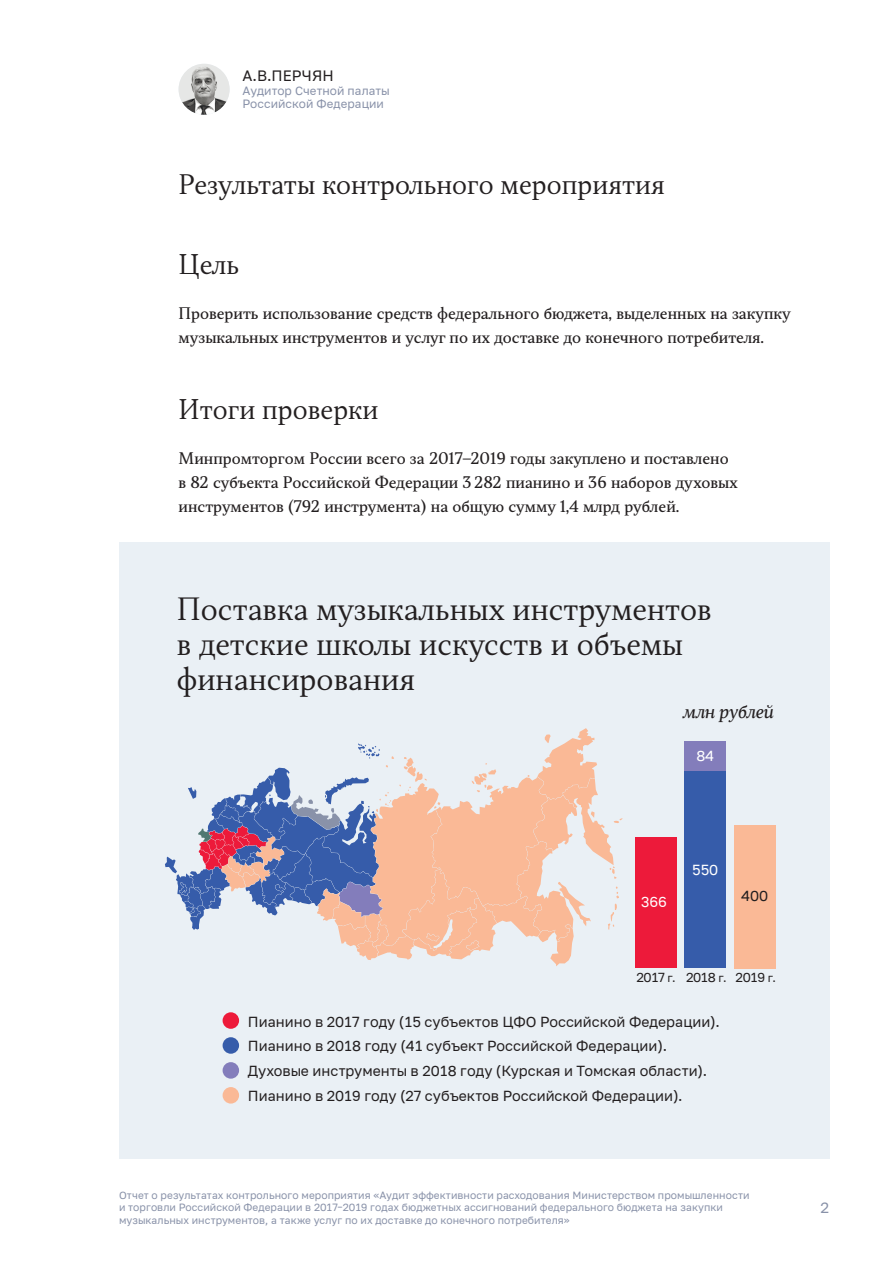
<style>
.page{position:relative;width:893px;height:1263px;background:#fff}
.page>*{position:absolute;margin:0;border:0;box-sizing:border-box;transform-origin:0 0}
.t1{font:300 29.1px/35px "TT Jenevers";color:#231f20}
.t2{font:300 25.5px "TT Jenevers";color:#231f20}
.t3{font:italic 17.4px "TT Jenevers";color:#231f20}
.t4{font:15px/24px "TT Jenevers";color:#231f20}
.t5{font:15px "PT Russia Text";color:#231f20}
.t6{font:15px "PT Russia Text";color:#8992a9}
.t7{font:14.55px/24.8px "PT Russia Text";color:#231f20}
.t8{font:14.55px "PT Russia Text";color:#fff}
.t9{font:13.05px "PT Russia Text";letter-spacing:-.025em;color:#231f20}
.t10{font:12px/13.5px "PT Russia Text";letter-spacing:.005em;color:#8992a9}
.t11{font:10.5px/12.6px "PT Russia Text";letter-spacing:.005em;color:#8992a9}
.s1{font-size:11.7px}
</style>
<div class="page">
<img style="left:179px;top:64px;width:51px;height:51px;border-radius:26px">
<div style="left:119px;top:542px;width:710px;height:617px;background:#eaf0f5"></div>
<div style="left:223px;top:1012px;width:16px;height:17px;background:#ed1a3a;border-radius:50%"></div>
<div style="left:223px;top:1037px;width:16px;height:17px;background:#365caa;border-radius:50%"></div>
<div style="left:223px;top:1062px;width:16px;height:17px;background:#837dbb;border-radius:50%"></div>
<div style="left:223px;top:1087px;width:16px;height:16px;background:#fab996;border-radius:50%"></div>
<svg style="left:165px;top:728px;width:458px;height:238px"></svg>
<div style="left:685px;top:741px;width:41px;height:30px;background:#837dbb"></div>
<div style="left:635px;top:837px;width:41px;height:131px;background:#ed1a3a"></div>
<div style="left:685px;top:771px;width:41px;height:197px;background:#365caa"></div>
<div style="left:734px;top:825px;width:41px;height:143px;background:#fab996"></div>
<p class="t5" style="left:242px;top:67px;width:93px">А.В.ПЕРЧЯН</p>
<p class="t10" style="left:242px;top:83px;width:149px">Аудитор Счетной палаты<br>Российской Федерации</p>
<h2 class="t2" style="left:179px;top:168px;width:488px">Результаты контрольного мероприятия</h2>
<h2 class="t2" style="left:179px;top:248px;width:62px">Цель</h2>
<p class="t4" style="left:179px;top:302px;width:614px">Проверить использование средств федерального бюджета, выделенных на закупку музыкальных инструментов и услуг по их доставке до конечного потребителя.</p>
<h2 class="t2" style="left:179px;top:393px;width:201px">Итоги проверки</h2>
<p class="t4" style="left:179px;top:447px;width:561px">Минпромторгом России всего за 2017–2019 годы закуплено и поставлено в 82 субъекта Российской Федерации 3 282 пианино и 36 наборов духовых инструментов (792 инструмента) на общую сумму 1,4 млрд рублей.</p>
<h1 class="t1" style="left:177px;top:592px;width:536px">Поставка музыкальных инструментов в детские школы искусств и объемы финансирования</h1>
<p class="t3" style="left:683px;top:700px;width:92px">млн рублей</p>
<p class="t8" style="left:696px;top:748px;width:19px">84</p>
<p class="t8" style="left:641px;top:894px;width:27px">366</p>
<p class="t8" style="left:692px;top:861px;width:28px">550</p>
<p class="t7" style="left:741px;top:884px;width:28px">400</p>
<p class="t9" style="left:636px;top:970px;width:141px">2017 <span class="s1">г.</span> 2018 <span class="s1">г.</span> 2019 <span class="s1">г.</span></p>
<p class="t7" style="left:248px;top:1009px;width:473px">Пианино в 2017 году (15 субъектов ЦФО Российской Федерации).<br>Пианино в 2018 году (41 субъект Российской Федерации).<br>Духовые инструменты в 2018 году (Курская и Томская области).<br>Пианино в 2019 году (27 субъектов Российской Федерации).</p>
<p class="t11" style="left:119px;top:1189px;width:632px">Отчет о результатах контрольного мероприятия «Аудит эффективности расходования Министерством промышленности и торговли Российской Федерации в 2017–2019 годах бюджетных ассигнований федерального бюджета на закупки музыкальных инструментов, а также услуг по их доставке до конечного потребителя»</p>
<p class="t6" style="left:821px;top:1199px;width:10px">2</p>
</div>
